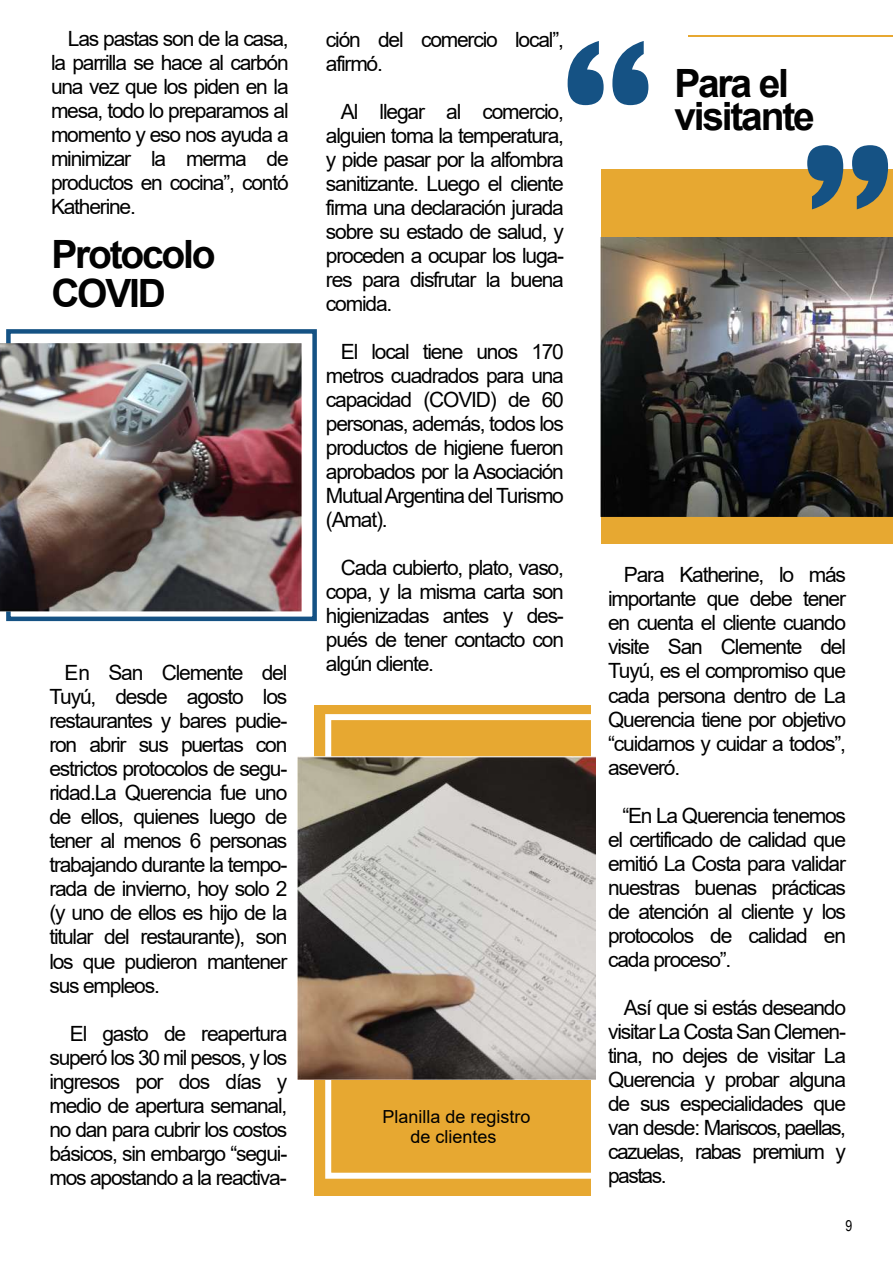
<style>
.page{position:relative;width:893px;height:1263px;background:#fff}
.page>*{position:absolute;margin:0;border:0;box-sizing:border-box;transform-origin:0 0}
.t1{font:700 210px "Britannic";color:#155284}
.t2{font:700 39px/39px "Arial";letter-spacing:-.055em;color:#020202}
.t3{font:21px/24px "Arial";letter-spacing:-.055em;color:#000;text-align:justify}
.t4{font:18px/19.5px "Arial";color:#000;text-align:center}
.t5{font:15px "Arial Narrow";color:#000}
</style>
<div class="page">
<div style="left:315px;top:705px;width:276px;height:490px;background:#e7a831"></div>
<svg style="left:325px;top:714px;width:271px;height:465px"></svg>
<hr style="left:688px;top:35px;width:205px;height:2px;background:#e7a831">
<div style="left:6px;top:329px;width:311px;height:292px;border:4px solid #155284"></div>
<div style="left:601px;top:169px;width:292px;height:375px;background:#e7a831"></div>
<img style="left:0;top:343px;width:301px;height:269px">
<img style="left:298px;top:757px;width:297px;height:323px">
<img style="left:600px;top:238px;width:293px;height:278px">
<p class="t3" style="left:51px;top:26px;width:239px;text-indent:17px">Las pastas son de la casa, la parrilla se hace al carbón una vez que los piden en la mesa, todo lo preparamos al momento y eso nos ayuda a minimizar la merma de productos en cocina”, contó Katherine.</p>
<h2 class="t2" style="left:51px;top:235px;width:166px">Protocolo<br>COVID</h2>
<p class="t3" style="left:49px;top:661px;width:240px;text-indent:15px">En San Clemente del Tuyú, desde agosto los restaurantes y bares pudie&shy;ron abrir sus puertas con estrictos protocolos de segu&shy;ridad.La Querencia fue uno de ellos, quienes luego de tener al menos 6 personas trabajando durante la tempo&shy;rada de invierno, hoy solo 2 (y uno de ellos es hijo de la titular del restaurante), son los que pudieron mantener sus empleos.</p>
<p class="t3" style="left:49px;top:1021px;width:240px;text-indent:20px">El gasto de reapertura superó los 30 mil pesos, y los ingresos por dos días y medio de apertura semanal, no dan para cubrir los costos básicos, sin embargo “segui&shy;mos apostando a la reactiva-</p>
<p class="t3" style="left:326px;top:28px;width:239px">ción del comercio local”, afirmó.</p>
<p class="t3" style="left:326px;top:100px;width:239px;text-indent:15px">Al llegar al comercio, alguien toma la temperatura, y pide pasar por la alfombra sanitizante. Luego el cliente firma una declaración jurada sobre su estado de salud, y proceden a ocupar los luga&shy;res para disfrutar la buena comida.</p>
<p class="t3" style="left:326px;top:340px;width:239px;text-indent:15px">El local tiene unos 170 metros cuadrados para una capacidad (COVID) de 60 personas, además, todos los productos de higiene fueron aprobados por la Asociación Mutual Argentina del Turismo (Amat).</p>
<p class="t3" style="left:326px;top:556px;width:240px;text-indent:15px">Cada cubierto, plato, vaso, copa, y la misma carta son higienizadas antes y des&shy;pués de tener contacto con algún cliente.</p>
<h1 class="t1" style="left:558px;top:-5px;width:102px">“</h1>
<h2 class="t2" style="left:674px;top:67px;width:142px;line-height:33px">Para el visitante</h2>
<h1 class="t1" style="left:797px;top:-7px;width:102px">„</h1>
<p class="t3" style="left:608px;top:563px;width:240px;text-indent:16px">Para Katherine, lo más importante que debe tener en cuenta el cliente cuando visite San Clemente del Tuyú, es el compromiso que cada persona dentro de La Querencia tiene por objetivo “cuidarnos y cuidar a todos”, aseveró.</p>
<p class="t3" style="left:608px;top:803px;width:240px;text-indent:14px">“En La Querencia tenemos el certificado de calidad que emitió La Costa para validar nuestras buenas prácticas de atención al cliente y los protocolos de calidad en cada proceso”.</p>
<p class="t3" style="left:608px;top:995px;width:239px;text-indent:16px">Así que si estás deseando visitar La Costa San Clemen&shy;tina, no dejes de visitar La Querencia y probar alguna de sus especialidades que van desde: Mariscos, paellas, cazuelas, rabas premium y pastas.</p>
<p class="t4" style="left:382px;top:1107px;width:150px">Planilla de registro de clientes</p>
<p class="t5" style="left:845px;top:1214px;width:8px">9</p>
</div>
